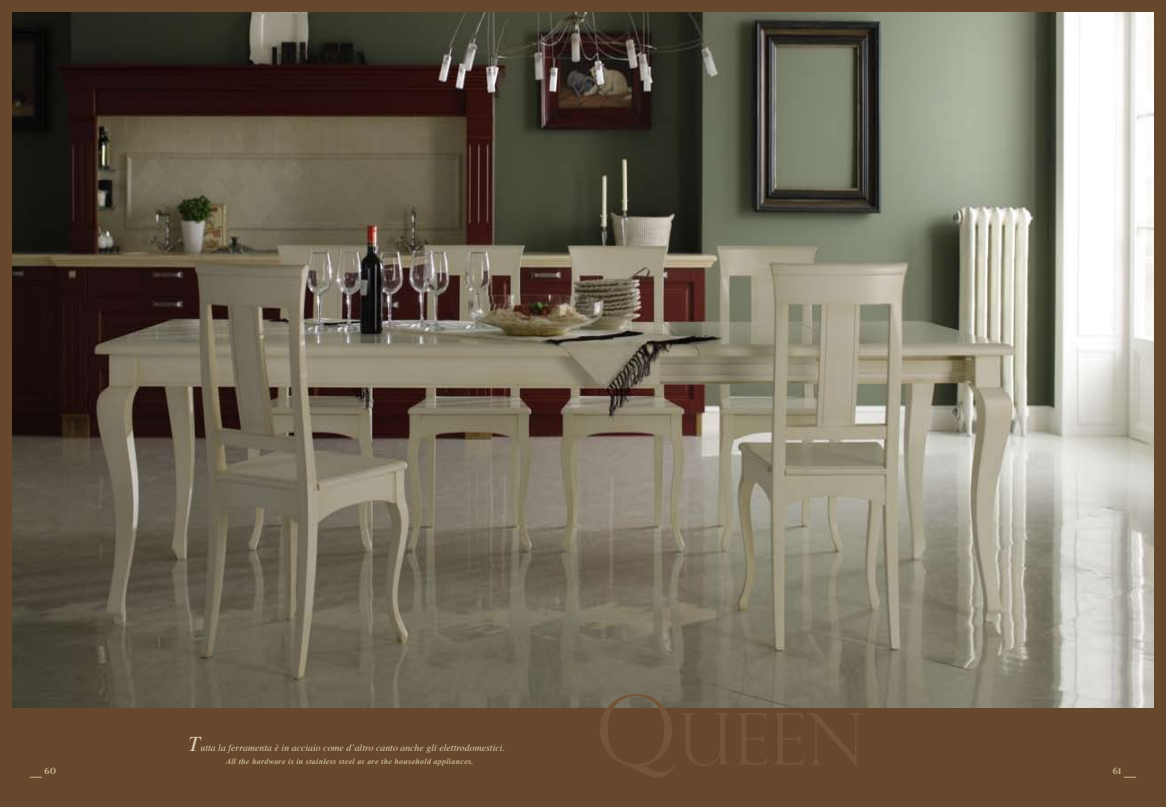
<style>
.page{position:relative;width:1166px;height:807px;background:#fff}
.page>*{position:absolute;margin:0;border:0;box-sizing:border-box;transform-origin:0 0}
.t1{font:italic 9.62px "Times";letter-spacing:.01em;color:#ddd1ba}
.t2{font:700 8.75px "Perpetua Titling";color:#c6b592}
.t3{font:italic 700 7.88px "Times New Roman";letter-spacing:.045em;color:#c6b592}
.s1{font-size:21px}
</style>
<div class="page">
<div style="left:0;top:0;width:1166px;height:806px;background:#68482c"></div>
<img style="left:12px;top:12px;width:1141px;height:695px">
<svg style="left:30px;top:776px;width:12px;height:1px"></svg>
<svg style="left:1124px;top:776px;width:12px;height:1px"></svg>
<p class="t2" style="left:45px;top:764px;width:13px">60</p>
<p class="t1" style="left:189px;top:739px;width:318px"><span class="s1">T</span>utta la ferramenta è in acciaio come d’altro canto anche gli elettrodomestici.</p>
<p class="t3" style="left:226px;top:756px;width:249px">All the hardware is in stainless steel as are the household appliances.</p>
<p class="t2" style="left:1113px;top:764px;width:10px">61</p>
</div>
